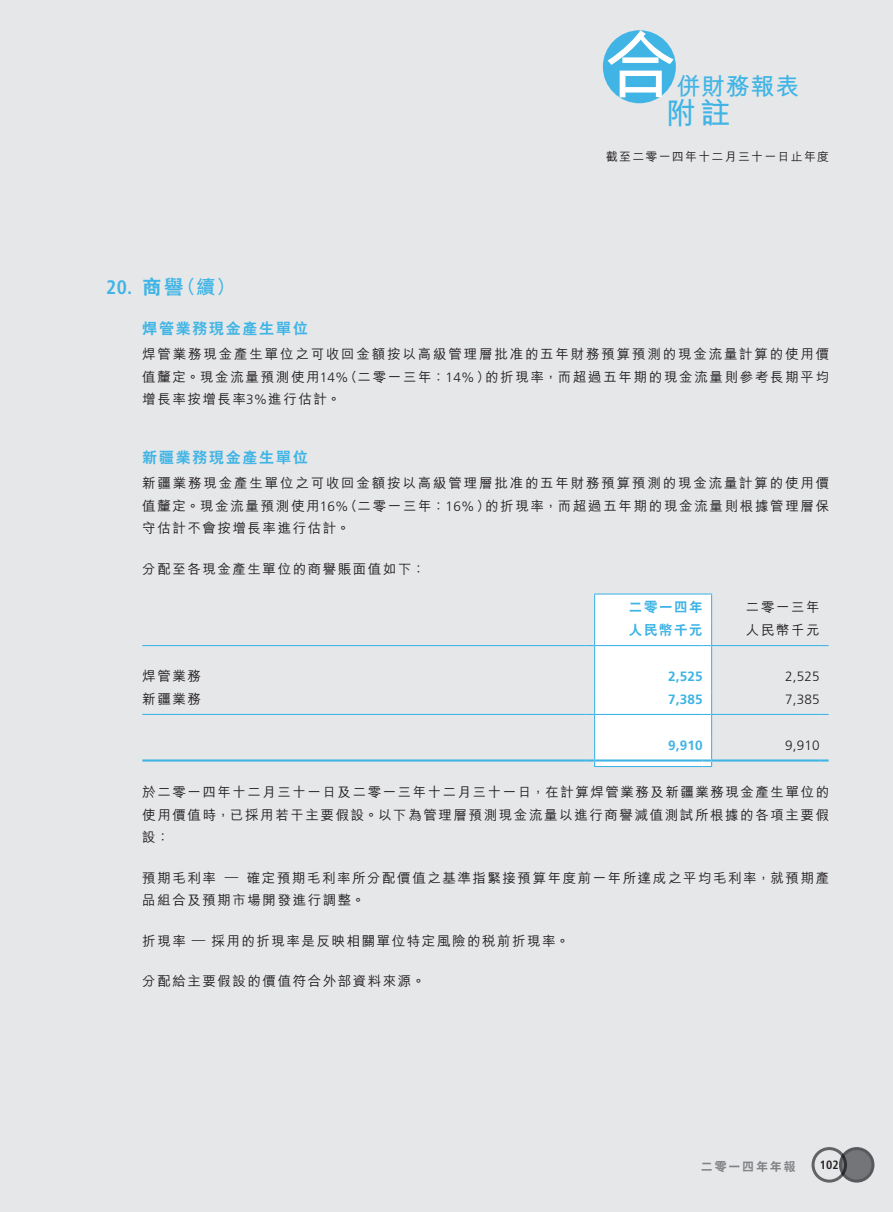
<style>
.page{position:relative;width:893px;height:1212px;background:#e6e7e9}
.page>*{position:absolute;margin:0;border:0;box-sizing:border-box;transform-origin:0 0}
.t1{font:700 72px "M Hei HK";color:#fff}
.t2{font:700 30px "M Hei HK";color:#3fb4e5}
.t3{font:700 24px "M Hei HK";letter-spacing:.03em;color:#3fb4e5}
._03_H1{font:700 19.5px "M Hei HK";color:#3fb4e5}
._03_H1-2{font:700 condensed 19.5px "Frutiger LT Std";color:#3fb4e5}
._03_H1-3{font:800 19.5px "C Hei 2 HK";color:#3fb4e5}
._04___H2{font:800 15px "C Hei 2 HK";letter-spacing:.115em;color:#3fb4e5}
._12___P2{font:500 13.5px/22.5px "M Hei HK";letter-spacing:.12em;color:#231f20}
._31_table_tab_6pt{font:300 13.5px "Frutiger LT Std";letter-spacing:.015em;color:#231f20}
._31_table_tab_6pt-2{font:700 13.5px "Frutiger LT Std";letter-spacing:.015em;color:#3fb4e5}
._11_P0{font:500 13.5px "M Hei HK";letter-spacing:.115em;color:#231f20}
._11_P0-2{font:800 13.5px "C Hei 2 HK";letter-spacing:.115em;color:#3fb4e5}
._15_Table_Stub{font:500 13.5px "M Hei HK";letter-spacing:.115em;color:#231f20}
._12___P2-2{font:300 13.5px "Frutiger LT Std";color:#231f20}
.t4{font:500 12px "M Hei HK";letter-spacing:.1em;color:#231f20}
.t5{font:800 12px "C Hei 2 HK";letter-spacing:.15em;color:#808285}
.t6{font:700 condensed 12px "Frutiger LT Std";color:#231f20}
.s1{font-family:"Frutiger LT Std";font-weight:300}
</style>
<div class="page">
<div style="left:811px;top:1147px;width:36px;height:35px;border:3px solid #636366;border-radius:50%"></div>
<svg style="left:840px;top:1148px;width:33px;height:33px"></svg>
<div style="left:839px;top:1147px;width:35px;height:35px;border:3px solid #636366;border-radius:50%"></div>
<div style="left:603px;top:30px;width:73px;height:73px;background:#3fb4e5;border-radius:50%"></div>
<hr style="left:142px;top:645px;width:444px;height:1px;background:#3fb4e5">
<hr style="left:712px;top:645px;width:108px;height:1px;background:#3fb4e5">
<hr style="left:142px;top:714px;width:444px;height:1px;background:#3fb4e5">
<hr style="left:142px;top:759px;width:444px;height:2px;background:#3fb4e5">
<hr style="left:712px;top:714px;width:108px;height:1px;background:#3fb4e5">
<hr style="left:712px;top:759px;width:108px;height:2px;background:#3fb4e5">
<svg style="left:820px;top:759px;width:9px;height:2px"></svg>
<svg style="left:586px;top:593px;width:126px;height:174px;background:#f3f9fc"></svg>
<h1 class="t1" style="left:605px;top:14px;width:73px">合</h1>
<h3 class="t3" style="left:676px;top:68px;width:125px">併財務報表</h3>
<h2 class="t2" style="left:666px;top:91px;width:66px">附註</h2>
<p class="t4" style="left:606px;top:147px;width:225px">截至二零一四年十二月三十一日止年度</p>
<p class="_03_H1-2" style="left:106px;top:275px;width:27px">20.</p>
<p class="_03_H1-3" style="left:142px;top:274px;width:43px">商譽</p>
<p class="_03_H1" style="left:176px;top:272px;width:61px">（續(</p>
<p class="_04___H2" style="left:142px;top:318px;width:167px">焊管業務現金產生單位</p>
<p class="_12___P2" style="left:142px;top:342px;width:688px;text-align:right">焊管業務現金產生單位之可收回金額按以高級管理層批准的五年財務預算預測的現金流量計算的使用價的折現率，而超過五年期的現金流量則參考長期平均</p>
<p class="_12___P2" style="left:142px;top:364px;width:208px">值釐定。現金流量預測使用<span class="s1">14%</span>增長率按增長率<span class="s1">3%</span>進行估計。</p>
<p class="_12___P2" style="left:344px;top:364px;width:148px">（二零一三年：<span class="s1">14%</span>）</p>
<p class="_04___H2" style="left:142px;top:447px;width:167px">新疆業務現金產生單位</p>
<p class="_12___P2" style="left:142px;top:471px;width:688px;text-align:right">新疆業務現金產生單位之可收回金額按以高級管理層批准的五年財務預算預測的現金流量計算的使用價的折現率，而超過五年期的現金流量則根據管理層保</p>
<p class="_12___P2" style="left:142px;top:493px;width:209px">值釐定。現金流量預測使用<span class="s1">16%</span>守估計不會按增長率進行估計。</p>
<p class="_12___P2" style="left:142px;top:556px;width:284px">分配至各現金產生單位的商譽賬面值如下：</p>
<p class="_12___P2" style="left:344px;top:493px;width:148px">（二零一三年：<span class="s1">16%</span>）</p>
<p class="_15_Table_Stub" style="left:142px;top:666px;width:60px">焊管業務</p>
<p class="_15_Table_Stub" style="left:142px;top:689px;width:60px">新疆業務</p>
<p class="_11_P0-2" style="left:629px;top:598px;width:75px">二零一四年</p>
<p class="_11_P0" style="left:746px;top:597px;width:75px">二零一三年</p>
<p class="_11_P0-2" style="left:629px;top:621px;width:75px">人民幣千元</p>
<p class="_11_P0" style="left:746px;top:620px;width:75px">人民幣千元</p>
<p class="_31_table_tab_6pt-2" style="left:668px;top:668px;width:36px">2,525</p>
<p class="_31_table_tab_6pt" style="left:785px;top:669px;width:36px">2,525</p>
<p class="_31_table_tab_6pt-2" style="left:668px;top:691px;width:36px">7,385</p>
<p class="_31_table_tab_6pt" style="left:785px;top:691px;width:36px">7,385</p>
<p class="_31_table_tab_6pt-2" style="left:668px;top:737px;width:36px">9,910</p>
<p class="_12___P2" style="left:142px;top:780px;width:688px;text-align:justify">於二零一四年十二月三十一日及二零一三年十二月三十一日，在計算焊管業務及新疆業務現金產生單位的使用價值時，已採用若干主要假設。以下為管理層預測現金流量以進行商譽減值測試所根據的各項主要假設：</p>
<p class="_12___P2" style="left:247px;top:865px;width:584px">確定預期毛利率所分配價值之基準指緊接預算年度前一年所達成之平均毛利率，就預期產</p>
<p class="_31_table_tab_6pt" style="left:785px;top:737px;width:36px">9,910</p>
<p class="_12___P2" style="left:142px;top:865px;width:224px">預期毛利率<br>品組合及預期市場開發進行調整。</p>
<p class="_12___P2" style="left:142px;top:928px;width:429px">折現率 <span class="s1">—</span> 採用的折現率是反映相關單位特定風險的稅前折現率。</p>
<p class="_12___P2" style="left:142px;top:969px;width:284px">分配給主要假設的價值符合外部資料來源。</p>
<p class="_12___P2-2" style="left:225px;top:869px;width:15px">—</p>
<p class="t5" style="left:701px;top:1158px;width:96px">二零一四年年報</p>
<p class="t6" style="left:820px;top:1158px;width:20px">102</p>
</div>
